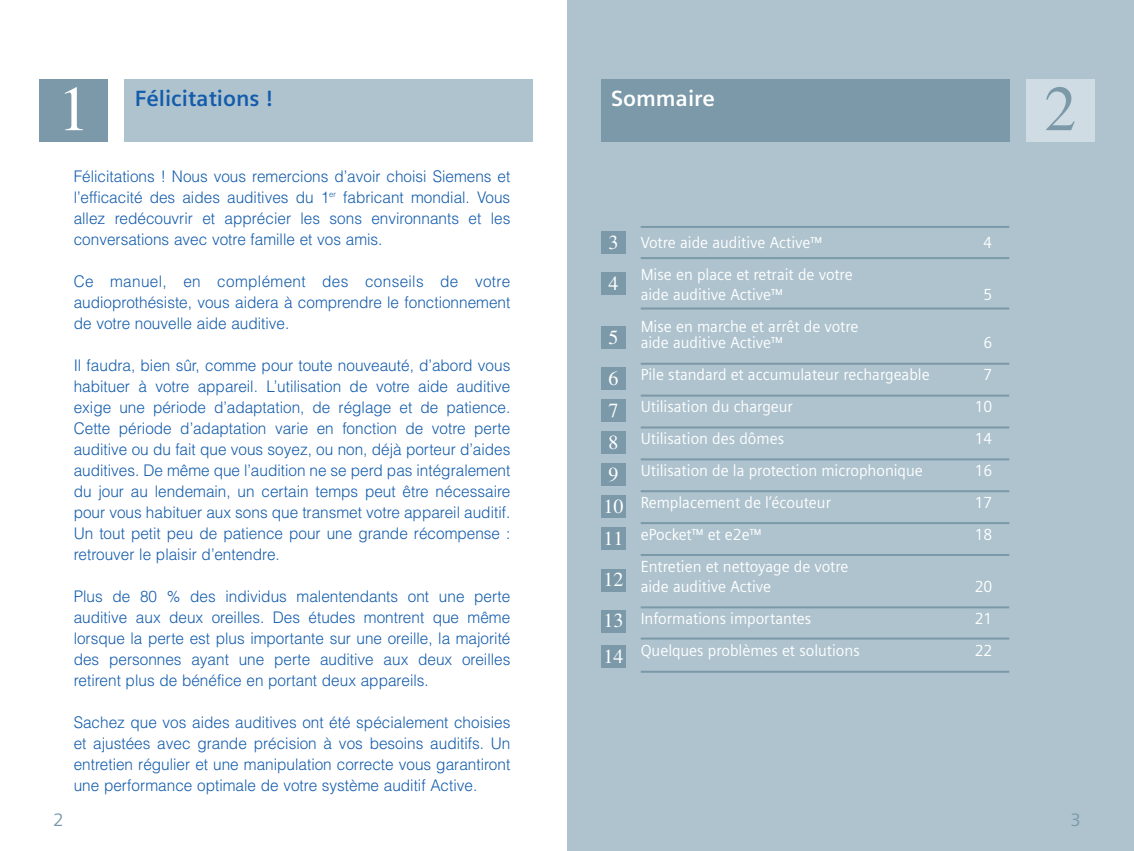
<style>
.page{position:relative;width:1134px;height:851px;background:#fff}
.page>*{position:absolute;margin:0;border:0;box-sizing:border-box;transform-origin:0 0}
.t1{font:64px "Times";color:#fff}
.t2{font:64px "Times";color:#7b99a9}
.t3{font:700 22px "Siemens Sans";color:#135cab}
.t4{font:700 22px "Siemens Sans";color:#fff}
.t5{font:20px/32px "Times";color:#fff}
.t6{font:18px "Siemens Sans";color:#7b99a9}
.t7{font:300 16px/21px "Helvetica";color:#135cab;text-align:justify;scale:.96 1}
.t8{font:16px/20px "Siemens Sans";color:#fff;scale:.95 1}
</style>
<div class="page">
<div style="left:40px;top:79px;width:68px;height:63px;background:#7b99a9"></div>
<div style="left:125px;top:79px;width:408px;height:63px;background:#aec3ce"></div>
<div style="left:567px;top:0;width:567px;height:850px;background:#aec3ce"></div>
<hr style="left:641px;top:257px;width:368px;height:2px;background:#7b99a9">
<hr style="left:641px;top:226px;width:368px;height:2px;background:#7b99a9">
<hr style="left:641px;top:307px;width:368px;height:2px;background:#7b99a9">
<hr style="left:641px;top:362px;width:368px;height:2px;background:#7b99a9">
<hr style="left:641px;top:394px;width:368px;height:2px;background:#7b99a9">
<hr style="left:641px;top:426px;width:368px;height:2px;background:#7b99a9">
<hr style="left:641px;top:458px;width:368px;height:2px;background:#7b99a9">
<hr style="left:641px;top:490px;width:368px;height:2px;background:#7b99a9">
<hr style="left:641px;top:522px;width:368px;height:2px;background:#7b99a9">
<hr style="left:641px;top:554px;width:368px;height:2px;background:#7b99a9">
<hr style="left:641px;top:606px;width:368px;height:2px;background:#7b99a9">
<hr style="left:641px;top:637px;width:368px;height:2px;background:#7b99a9">
<hr style="left:641px;top:670px;width:368px;height:2px;background:#7b99a9">
<div style="left:601px;top:231px;width:25px;height:23px;background:#7b99a9"></div>
<div style="left:601px;top:272px;width:25px;height:23px;background:#7b99a9"></div>
<div style="left:601px;top:326px;width:25px;height:23px;background:#7b99a9"></div>
<div style="left:601px;top:367px;width:25px;height:23px;background:#7b99a9"></div>
<div style="left:601px;top:399px;width:25px;height:23px;background:#7b99a9"></div>
<div style="left:601px;top:431px;width:25px;height:23px;background:#7b99a9"></div>
<div style="left:601px;top:463px;width:25px;height:23px;background:#7b99a9"></div>
<div style="left:601px;top:495px;width:25px;height:23px;background:#7b99a9"></div>
<div style="left:601px;top:527px;width:25px;height:23px;background:#7b99a9"></div>
<div style="left:601px;top:568px;width:25px;height:23px;background:#7b99a9"></div>
<div style="left:601px;top:610px;width:25px;height:22px;background:#7b99a9"></div>
<div style="left:601px;top:645px;width:25px;height:22px;background:#7b99a9"></div>
<div style="left:1026px;top:79px;width:68px;height:63px;background:#d0dce3"></div>
<div style="left:601px;top:79px;width:408px;height:63px;background:#7b99a9"></div>
<h1 class="t1" style="left:58px;top:71px;width:34px">1</h1>
<h2 class="t3" style="left:135px;top:85px;width:140px">Félicitations !</h2>
<p class="t6" style="left:53px;top:809px;width:12px">2</p>
<p class="t7" style="left:74px;top:166px;width:456px">Félicitations ! Nous vous remercions d’avoir choisi Siemens et l’efficacité des aides auditives du 1<sup>er</sup> fabricant mondial. Vous allez redécouvrir et apprécier les sons environnants et les conversations avec votre famille et vos amis.</p>
<p class="t7" style="left:74px;top:271px;width:456px">Ce manuel, en complément des conseils de votre audioprothésiste, vous aidera à comprendre le fonctionnement de votre nouvelle aide auditive.</p>
<p class="t7" style="left:74px;top:355px;width:456px">Il faudra, bien sûr, comme pour toute nouveauté, d’abord vous habituer à votre appareil. L’utilisation de votre aide auditive exige une période d’adaptation, de réglage et de patience.<br>Cette période d’adaptation varie en fonction de votre perte auditive ou du fait que vous soyez, ou non, déjà porteur d’aides auditives. De même que l’audition ne se perd pas intégralement du jour au lendemain, un certain temps peut être nécessaire pour vous habituer aux sons que transmet votre appareil auditif.<br>Un tout petit peu de patience pour une grande récompense : retrouver le plaisir d’entendre.</p>
<p class="t7" style="left:74px;top:585px;width:456px">Plus de 80 % des individus malentendants ont une perte auditive aux deux oreilles. Des études montrent que même lorsque la perte est plus importante sur une oreille, la majorité des personnes ayant une perte auditive aux deux oreilles retirent plus de bénéfice en portant deux appareils.</p>
<p class="t7" style="left:74px;top:711px;width:456px">Sachez que vos aides auditives ont été spécialement choisies et ajustées avec grande précision à vos besoins auditifs. Un entretien régulier et une manipulation correcte vous garantiront une performance optimale de votre système auditif Active.</p>
<h2 class="t4" style="left:611px;top:85px;width:105px">Sommaire</h2>
<p class="t5" style="left:608px;top:221px;width:11px;line-height:41.2px">3<br>4</p>
<p class="t5" style="left:608px;top:316px;width:11px;line-height:41.2px">5<br>6</p>
<p class="t5" style="left:603px;top:394px;width:21px">7<br>8<br>9<br>10<br>11</p>
<p class="t5" style="left:603px;top:558px;width:21px;line-height:41.2px">12<br>13</p>
<p class="t5" style="left:603px;top:639px;width:21px">14</p>
<p class="t8" style="left:641px;top:232px;width:193px">Votre aide auditive Active™</p>
<p class="t8" style="left:983px;top:232px;width:11px">4</p>
<p class="t8" style="left:641px;top:264px;width:225px">Mise en place et retrait de votre aide auditive Active™</p>
<p class="t8" style="left:983px;top:284px;width:11px">5</p>
<p class="t8" style="left:641px;top:318px;width:231px;line-height:16px">Mise en marche et arrêt de votre aide auditive Active™</p>
<p class="t8" style="left:983px;top:332px;width:11px">6</p>
<p class="t8" style="left:641px;top:364px;width:306px">Pile standard et accumulateur rechargeable</p>
<p class="t8" style="left:983px;top:364px;width:11px">7</p>
<p class="t8" style="left:641px;top:396px;width:162px">Utilisation du chargeur</p>
<p class="t8" style="left:975px;top:396px;width:20px">10</p>
<p class="t8" style="left:641px;top:428px;width:152px">Utilisation des dômes</p>
<p class="t8" style="left:975px;top:428px;width:20px">14</p>
<p class="t8" style="left:641px;top:460px;width:298px">Utilisation de la protection microphonique</p>
<p class="t8" style="left:975px;top:460px;width:20px">16</p>
<p class="t8" style="left:641px;top:492px;width:202px">Remplacement de l’écouteur</p>
<p class="t8" style="left:975px;top:492px;width:20px">17</p>
<p class="t8" style="left:641px;top:524px;width:129px">ePocket™ et e2e™</p>
<p class="t8" style="left:975px;top:524px;width:20px">18</p>
<p class="t8" style="left:641px;top:556px;width:220px">Entretien et nettoyage de votre aide auditive Active</p>
<p class="t8" style="left:975px;top:576px;width:20px">20</p>
<p class="t8" style="left:641px;top:608px;width:181px">Informations importantes</p>
<p class="t8" style="left:975px;top:608px;width:20px">21</p>
<p class="t8" style="left:641px;top:640px;width:232px">Quelques problèmes et solutions</p>
<p class="t8" style="left:975px;top:640px;width:20px">22</p>
<h1 class="t2" style="left:1044px;top:71px;width:33px">2</h1>
<p class="t6" style="left:1070px;top:809px;width:12px">3</p>
</div>
